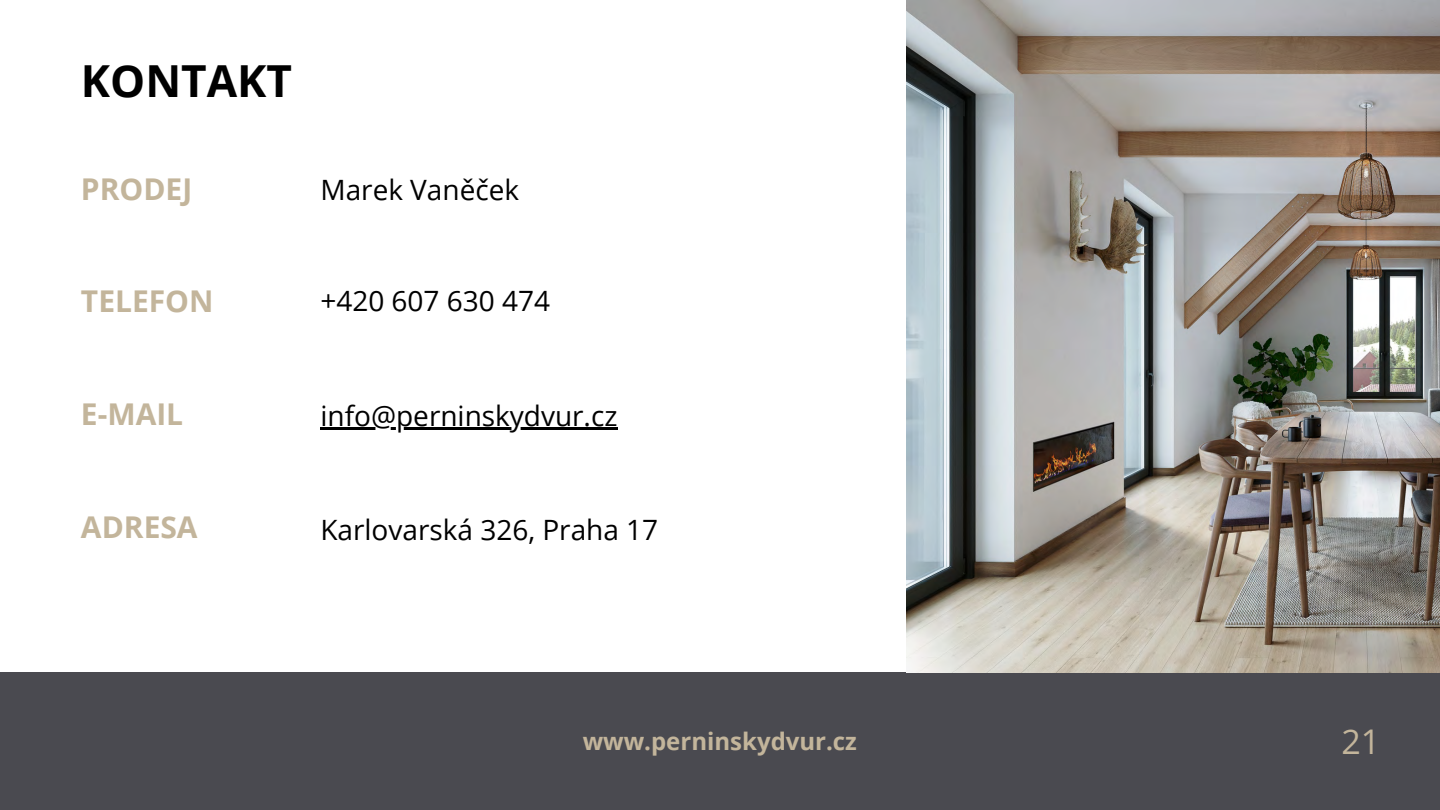
<style>
.page{position:relative;width:1440px;height:810px;background:#fff}
.page>*{position:absolute;margin:0;border:0;box-sizing:border-box;transform-origin:0 0}
.t1{font:700 44.2px "Open Sans";color:#000}
.t2{font:34px "Open Sans";color:#c3b59b}
.t3{font:700 30px "Open Sans";color:#c3b59b}
.t4{font:28px "Open Sans";color:#000}
.t5{font:700 24px "Open Sans";color:#c3b59b}
</style>
<div class="page">
<img style="left:906px;top:0;width:534px;height:673px">
<div style="left:0;top:673px;width:1440px;height:137px;background:#4a4a50"></div>
<hr style="left:320px;top:427px;width:298px;height:2px;background:#000">
<p class="t1" style="left:81px;top:50px;width:213px">KONTAKT</p>
<p class="t3" style="left:81px;top:168px;width:113px">PRODEJ</p>
<p class="t4" style="left:320px;top:170px;width:200px">Marek Vaněček</p>
<p class="t3" style="left:81px;top:280px;width:134px">TELEFON</p>
<p class="t4" style="left:320px;top:282px;width:231px">+420 607 630 474</p>
<p class="t3" style="left:81px;top:393px;width:104px">E-MAIL</p>
<p class="t4" style="left:320px;top:396px;width:299px">info@perninskydvur.cz</p>
<p class="t3" style="left:81px;top:505px;width:118px">ADRESA</p>
<p class="t4" style="left:320px;top:510px;width:339px">Karlovarská 326, Praha 17</p>
<p class="t5" style="left:583px;top:724px;width:276px">www.perninskydvur.cz</p>
<p class="t2" style="left:1341px;top:718px;width:40px">21</p>
</div>
